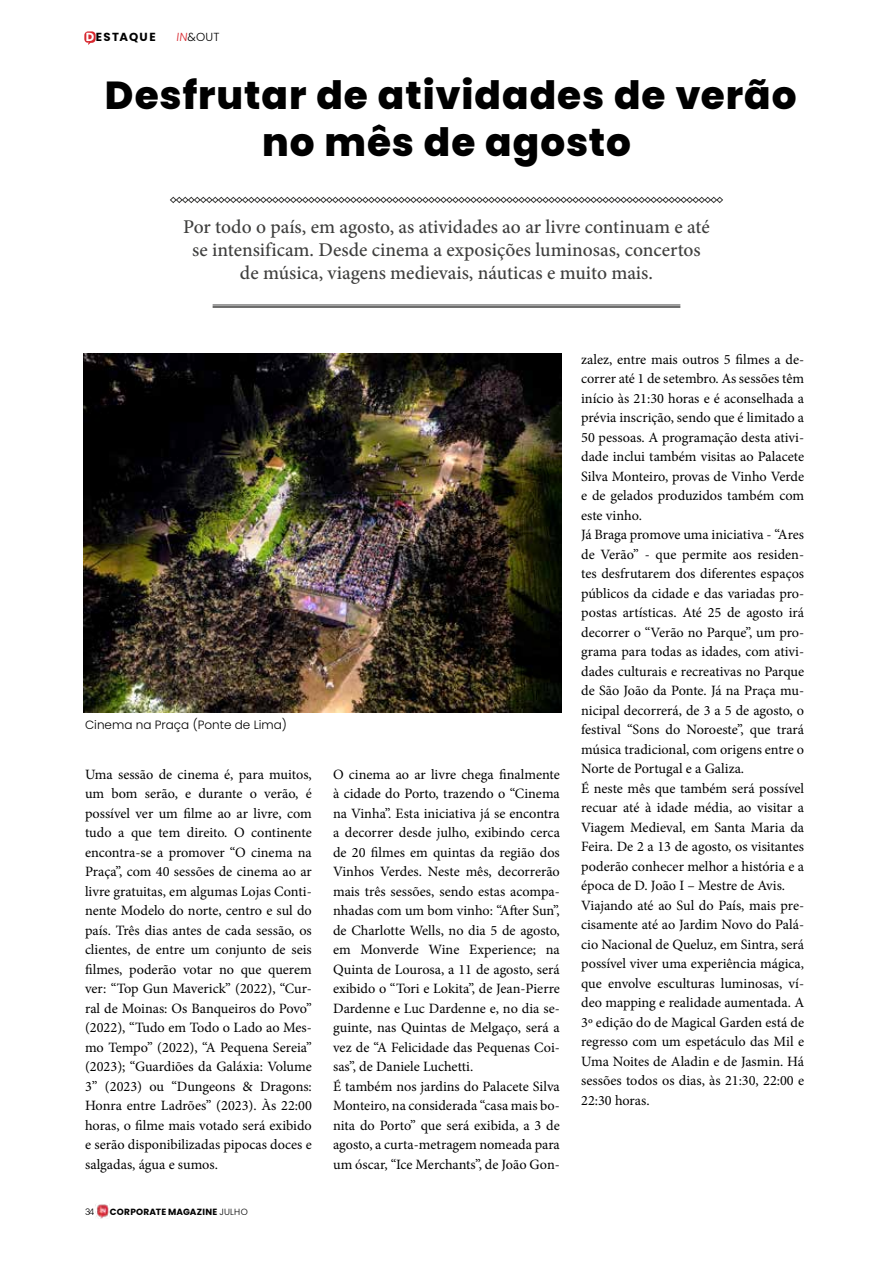
<style>
.page{position:relative;width:893px;height:1263px;background:#fff}
.page>*{position:absolute;margin:0;border:0;box-sizing:border-box;transform-origin:0 0}
.t1{font:800 39px/46.8px "Poppins";letter-spacing:.025em;color:#000;text-align:center}
.t2{font:500 19.5px/23.2px "Minion Pro";color:#3f3f3e;text-align:center}
.t3{font:14.25px/19.5px "Minion Pro";color:#000}
.t4{font:300 12px "Poppins";color:#000}
.t5{font:700 11.7px "Poppins";letter-spacing:.115em;color:#000}
.t6{font:300 11.7px "Poppins";color:#000}
.t7{font:700 9px "Poppins";letter-spacing:.025em;color:#000}
.t8{font:300 9px "Poppins";color:#000}
.s1{color:#fff}
.s2{color:#d8262e}
.s3{font-weight:300}
</style>
<div class="page">
<svg style="left:170px;top:197px;width:553px;height:6px"></svg>
<hr style="left:213px;top:305px;width:467px;height:1px;background:#3f3f3e">
<hr style="left:213px;top:306px;width:467px;height:2px;background:#3f3f3e">
<img style="left:84px;top:354px;width:477px;height:358px">
<img style="left:95px;top:1204px;width:15px;height:14px">
<svg style="left:84px;top:31px;width:12px;height:14px"></svg>
<p class="t5" style="left:86px;top:30px;width:71px"><span class="s1">D</span>ESTAQUE</p>
<p class="t6" style="left:176px;top:30px;width:45px"><span class="s2">IN</span>&amp;OUT</p>
<h1 class="t1" style="left:105px;top:72px;width:693px">Desfrutar de atividades de verão no mês de agosto</h1>
<h2 class="t2" style="left:183px;top:215px;width:528px">Por todo o país, em agosto, as atividades ao ar livre continuam e até se intensificam. Desde cinema a exposições luminosas, concertos de música, viagens medievais, náuticas e muito mais.</h2>
<p class="t4" style="left:85px;top:718px;width:203px">Cinema na Praça (Ponte de Lima)</p>
<p class="t3" style="left:85px;top:764px;width:228px;text-align:justify">Uma sessão de cinema é, para muitos, um bom serão, e durante o verão, é possível ver um filme ao ar livre, com tudo a que tem direito. O continente encontra-se a promover “O cinema na Praça”, com 40 sessões de cinema ao ar livre gratuitas, em algumas Lojas Conti&shy;nente Modelo do norte, centro e sul do país. Três dias antes de cada sessão, os clientes, de entre um conjunto de seis filmes, poderão votar no que querem ver: “Top Gun Maverick” (2022), “Cur&shy;ral de Moinas: Os Banqueiros do Povo” (2022), “Tudo em Todo o Lado ao Mes&shy;mo Tempo” (2022), “A Pequena Sereia” (2023); “Guardiões da Galáxia: Volume 3” (2023) ou “Dungeons &amp; Dragons:<br>Honra entre Ladrões” (2023). Às 22:00 horas, o filme mais votado será exibido e serão disponibilizadas pipocas doces e salgadas, água e sumos.</p>
<p class="t3" style="left:333px;top:764px;width:228px">O cinema ao ar livre chega finalmente à cidade do Porto, trazendo o “Cinema na Vinha”. Esta iniciativa já se encontra a decorrer desde julho, exibindo cerca de 20 filmes em quintas da região dos Vinhos Verdes. Neste mês, decorrerão mais três sessões, sendo estas acompa&shy;nhadas com um bom vinho: “After Sun”, de Charlotte Wells, no dia 5 de agosto, em Monverde Wine Experience; na Quinta de Lourosa, a 11 de agosto, será exibido o “Tori e Lokita”, de Jean-Pierre Dardenne e Luc Dardenne e, no dia se&shy;guinte, nas Quintas de Melgaço, será a vez de “A Felicidade das Pequenas Coi&shy;sas”, de Daniele Luchetti.<br>É também nos jardins do Palacete Silva Monteiro, na considerada “casa mais bo&shy;nita do Porto” que será exibida, a 3 de agosto, a curta-metragem nomeada para um óscar, “Ice Merchants”, de João Gon-</p>
<p class="t8" style="left:85px;top:1206px;width:11px">34</p>
<p class="t7" style="left:110px;top:1206px;width:139px">CORPORATE MAGAZINE <span class="s3">JULHO</span></p>
<p class="t3" style="left:581px;top:350px;width:225px">zalez, entre mais outros 5 filmes a de&shy;correr até 1 de setembro. As sessões têm início às 21:30 horas e é aconselhada a prévia inscrição, sendo que é limitado a 50 pessoas. A programação desta ativi&shy;dade inclui também visitas ao Palacete Silva Monteiro, provas de Vinho Verde e de gelados produzidos também com este vinho.<br>Já Braga promove uma iniciativa - “Ares de Verão” - que permite aos residen&shy;tes desfrutarem dos diferentes espaços públicos da cidade e das variadas pro&shy;postas artísticas. Até 25 de agosto irá decorrer o “Verão no Parque”, um pro&shy;grama para todas as idades, com ativi&shy;dades culturais e recreativas no Parque de São João da Ponte. Já na Praça mu&shy;nicipal decorrerá, de 3 a 5 de agosto, o festival “Sons do Noroeste”, que trará música tradicional, com origens entre o Norte de Portugal e a Galiza.<br>É neste mês que também será possível recuar até à idade média, ao visitar a Viagem Medieval, em Santa Maria da Feira. De 2 a 13 de agosto, os visitantes poderão conhecer melhor a história e a época de D. João I – Mestre de Avis.<br>Viajando até ao Sul do País, mais pre&shy;cisamente até ao Jardim Novo do Palá&shy;cio Nacional de Queluz, em Sintra, será possível viver uma experiência mágica, que envolve esculturas luminosas, ví&shy;deo mapping e realidade aumentada. A 3º edição do de Magical Garden está de regresso com um espetáculo das Mil e Uma Noites de Aladin e de Jasmin. Há sessões todos os dias, às 21:30, 22:00 e 22:30 horas.</p>
</div>
